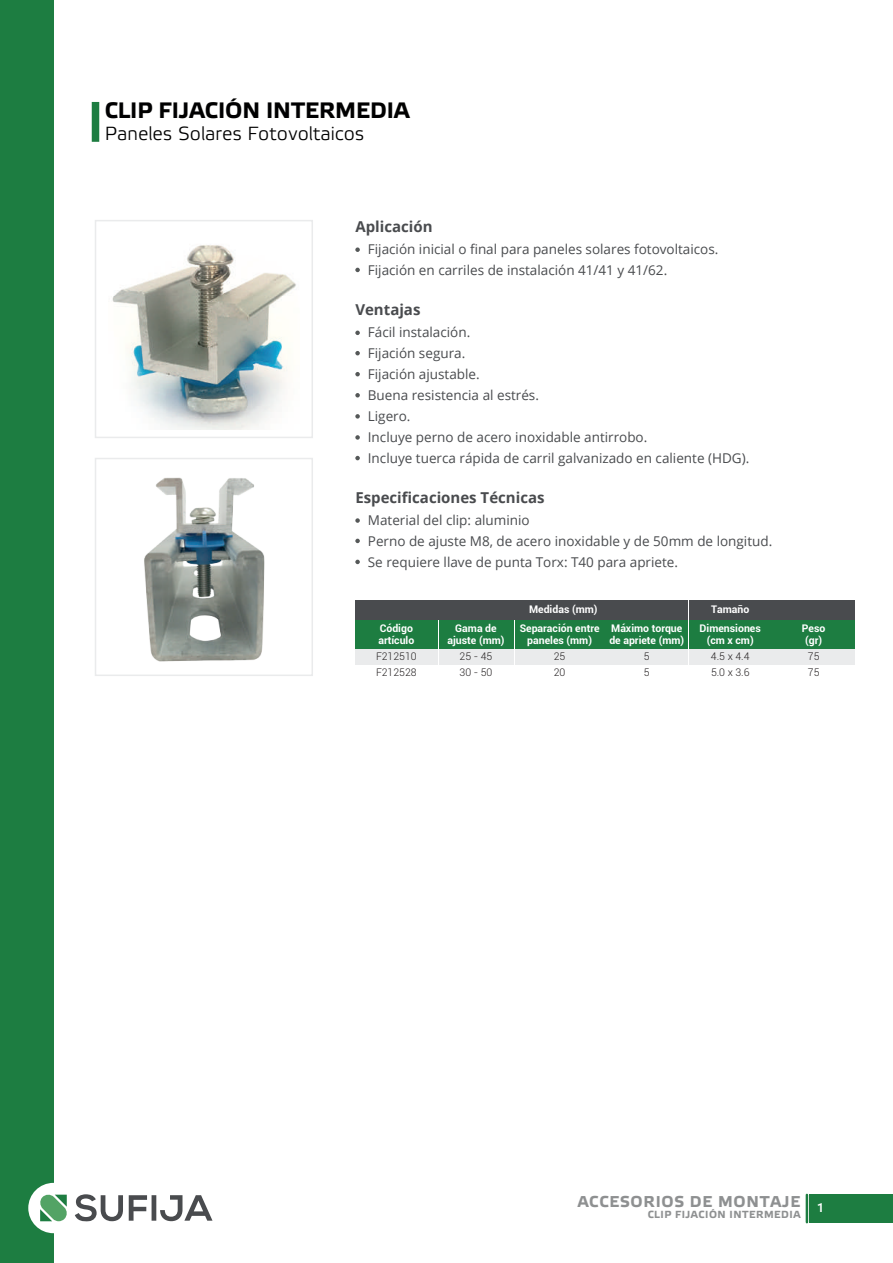
<style>
.page{position:relative;width:893px;height:1263px;background:#fff}
.page>*{position:absolute;margin:0;border:0;box-sizing:border-box;transform-origin:0 0}
.t1{font:700 22.35px "Etelka Text Pro";color:#000001}
.t2{font:19.05px "Etelka Light Pro";color:#000001}
.t3{font:700 15.75px "Etelka Text Pro";letter-spacing:.05em;color:#8e9091}
.t4{font:700 15px "Open Sans";color:#494b4e}
.t5{font:13.5px/21px "Open Sans";color:#494b4e}
.t6{font:700 10.5px/12.6px "Roboto";color:#fff;text-align:center}
.t7{font:300 10.5px "Roboto";color:#231f20}
.t8{font:700 10.35px "Etelka Text Pro";letter-spacing:.05em;color:#8e9091}
</style>
<div class="page">
<img style="left:112px;top:245px;width:184px;height:184px">
<div style="left:92px;top:102px;width:7px;height:40px;background:#1d7d41"></div>
<div style="left:0;top:0;width:53px;height:1263px;background:#1d7d41"></div>
<div style="left:28px;top:1183px;width:51px;height:50px;background:#fff;border-radius:50%"></div>
<svg style="left:75px;top:1194px;width:48px;height:28px"></svg>
<svg style="left:40px;top:1194px;width:27px;height:27px"></svg>
<svg style="left:129px;top:1195px;width:18px;height:26px"></svg>
<hr style="left:152px;top:1195px;width:4px;height:26px;background:#494b4e">
<svg style="left:160px;top:1195px;width:52px;height:26px"></svg>
<div style="left:95px;top:220px;width:218px;height:218px;border:2px solid #eaebec"></div>
<svg style="left:355px;top:247px;width:5px;height:5px"></svg>
<svg style="left:355px;top:268px;width:5px;height:4px"></svg>
<svg style="left:355px;top:331px;width:5px;height:4px"></svg>
<svg style="left:355px;top:372px;width:5px;height:4px"></svg>
<svg style="left:355px;top:393px;width:5px;height:4px"></svg>
<svg style="left:355px;top:414px;width:5px;height:5px"></svg>
<svg style="left:355px;top:435px;width:5px;height:5px"></svg>
<svg style="left:355px;top:456px;width:5px;height:4px"></svg>
<svg style="left:355px;top:351px;width:5px;height:4px"></svg>
<div style="left:810px;top:1194px;width:83px;height:29px;background:#1d7d41"></div>
<hr style="left:806px;top:1195px;width:2px;height:27px;background:#1d7d41">
<svg style="left:355px;top:518px;width:5px;height:5px"></svg>
<svg style="left:355px;top:560px;width:5px;height:4px"></svg>
<svg style="left:355px;top:539px;width:5px;height:4px"></svg>
<div style="left:355px;top:648px;width:82px;height:16px;background:#eaebec"></div>
<div style="left:355px;top:620px;width:82px;height:28px;background:#1d7d41"></div>
<div style="left:439px;top:648px;width:74px;height:16px;background:#eaebec"></div>
<div style="left:439px;top:620px;width:74px;height:28px;background:#1d7d41"></div>
<div style="left:515px;top:648px;width:89px;height:16px;background:#eaebec"></div>
<div style="left:515px;top:620px;width:89px;height:28px;background:#1d7d41"></div>
<div style="left:606px;top:648px;width:82px;height:16px;background:#eaebec"></div>
<div style="left:606px;top:620px;width:82px;height:28px;background:#1d7d41"></div>
<div style="left:689px;top:648px;width:82px;height:16px;background:#eaebec"></div>
<div style="left:689px;top:620px;width:82px;height:28px;background:#1d7d41"></div>
<div style="left:773px;top:648px;width:82px;height:16px;background:#eaebec"></div>
<div style="left:773px;top:620px;width:82px;height:28px;background:#1d7d41"></div>
<div style="left:439px;top:600px;width:249px;height:20px;background:#494b4e"></div>
<div style="left:689px;top:600px;width:82px;height:20px;background:#494b4e"></div>
<div style="left:355px;top:600px;width:82px;height:20px;background:#494b4e"></div>
<div style="left:773px;top:600px;width:82px;height:20px;background:#494b4e"></div>
<img style="left:144px;top:477px;width:121px;height:185px">
<div style="left:95px;top:458px;width:218px;height:218px;border:2px solid #eaebec"></div>
<h1 class="t1" style="left:105px;top:98px;width:306px">CLIP FIJACIÓN INTERMEDIA</h1>
<h2 class="t2" style="left:105px;top:124px;width:261px">Paneles Solares Fotovoltaicos</h2>
<p class="t4" style="left:355px;top:216px;width:79px">Aplicación</p>
<p class="t5" style="left:368px;top:238px;width:352px">Fijación inicial o final para paneles solares fotovoltaicos.<br>Fijación en carriles de instalación 41/41 y 41/62.</p>
<p class="t4" style="left:355px;top:299px;width:67px">Ventajas</p>
<p class="t5" style="left:368px;top:321px;width:383px">Fácil instalación.<br>Fijación segura.<br>Fijación ajustable.<br>Buena resistencia al estrés.<br>Ligero.<br>Incluye perno de acero inoxidable antirrobo.<br>Incluye tuerca rápida de carril galvanizado en caliente (HDG).</p>
<p class="t4" style="left:355px;top:487px;width:191px">Especificaciones Técnicas</p>
<p class="t5" style="left:368px;top:509px;width:406px">Material del clip: aluminio<br>Perno de ajuste M8, de acero inoxidable y de 50mm de longitud.<br>Se requiere llave de punta Torx: T40 para apriete.</p>
<p class="t6" style="left:378px;top:621px;width:37px;text-align:left">Código artículo</p>
<p class="t7" style="left:376px;top:649px;width:42px">F212510</p>
<p class="t6" style="left:447px;top:621px;width:58px">Gama de ajuste (mm)</p>
<p class="t7" style="left:460px;top:649px;width:34px">25 - 45</p>
<p class="t6" style="left:529px;top:603px;width:70px">Medidas (mm)</p>
<p class="t6" style="left:711px;top:603px;width:40px">Tamaño</p>
<p class="t6" style="left:520px;top:621px;width:81px">Separación entre paneles (mm)</p>
<p class="t7" style="left:554px;top:649px;width:13px">25</p>
<p class="t6" style="left:609px;top:621px;width:76px;text-align:left">Máximo torque de apriete (mm)</p>
<p class="t7" style="left:644px;top:649px;width:7px">5</p>
<p class="t6" style="left:700px;top:621px;width:63px">Dimensiones (cm x cm)</p>
<p class="t7" style="left:711px;top:649px;width:40px">4.5 x 4.4</p>
<p class="t6" style="left:802px;top:621px;width:25px">Peso (gr)</p>
<p class="t7" style="left:808px;top:649px;width:13px">75</p>
<p class="t7" style="left:376px;top:665px;width:42px">F212528</p>
<p class="t7" style="left:460px;top:665px;width:34px">30 - 50</p>
<p class="t7" style="left:554px;top:665px;width:13px">20</p>
<p class="t7" style="left:644px;top:665px;width:7px">5</p>
<p class="t7" style="left:711px;top:665px;width:40px">5.0 x 3.6</p>
<p class="t7" style="left:808px;top:665px;width:13px">75</p>
<p class="t3" style="left:578px;top:1193px;width:248px">ACCESORIOS DE MONTAJE <sub>1</sub></p>
<p class="t8" style="left:648px;top:1209px;width:154px">CLIP FIJACIÓN INTERMEDIA</p>
</div>
